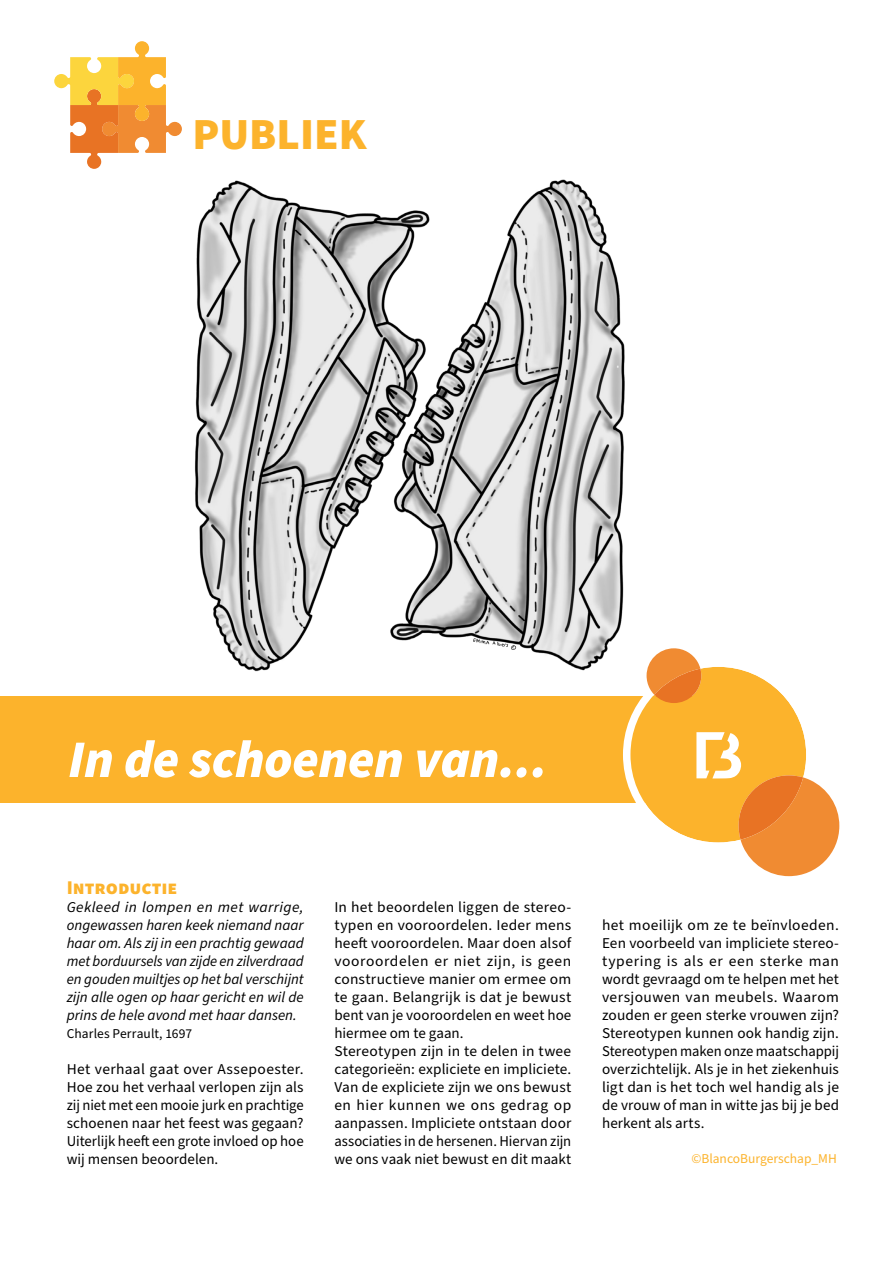
<style>
.page{position:relative;width:893px;height:1263px;background:#fff}
.page>*{position:absolute;margin:0;border:0;box-sizing:border-box;transform-origin:0 0}
.titel{font:italic 900 52.8px "Source Sans Pro";letter-spacing:-.005em;color:#fff}
.t1{font:900 44.4px "Source Sans Pro";color:#fcb32c}
.kop{font:900 19.5px "Source Sans Pro";color:#fcb32c}
.Broodtekst{font:15px/18px "Source Sans Pro";letter-spacing:.005em;color:#000;text-align:justify}
.Broodtekst-2{font:italic 15px/18px "Source Sans Pro";color:#000;text-align:justify}
.t2{font:13.5px "Source Sans Pro";color:#fcb32c}
.Broodtekst-3{font:13.5px "Source Sans Pro";letter-spacing:.005em;color:#000}
</style>
<div class="page">
<div style="left:0;top:696px;width:732px;height:106px;background:#fcb32c"></div>
<svg style="left:54px;top:41px;width:128px;height:128px"></svg>
<svg style="left:623px;top:648px;width:216px;height:228px"></svg>
<img style="left:195px;top:179px;width:454px;height:514px">
<p class="t1" style="left:192px;top:103px;width:176px">PUBLIEK</p>
<p class="titel" style="left:68px;top:723px;width:481px">In de schoenen van...</p>
<p class="kop" style="left:67px;top:874px;width:112px">Introductie</p>
<p class="Broodtekst-2" style="left:67px;top:899px;width:238px">Gekleed in lompen en met warrige, ongewassen haren keek niemand naar haar om. Als zij in een prachtig gewaad met borduursels van zijde en zilverdraad en gouden muiltjes op het bal verschijnt zijn alle ogen op haar gericht en wil de prins de hele avond met haar dansen.</p>
<p class="Broodtekst-3" style="left:67px;top:1025px;width:127px">Charles Perrault, 1697</p>
<p class="Broodtekst" style="left:67px;top:1061px;width:238px">Het verhaal gaat over Assepoester.<br>Hoe zou het verhaal verlopen zijn als zij niet met een mooie jurk en prachtige schoenen naar het feest was gegaan?<br>Uiterlijk heeft een grote invloed op hoe wij mensen beoordelen.</p>
<p class="Broodtekst" style="left:334px;top:899px;width:238px">In het beoordelen liggen de stereo&shy;typen en vooroordelen. Ieder mens heeft vooroordelen. Maar doen alsof vooroordelen er niet zijn, is geen constructieve manier om ermee om te gaan. Belangrijk is dat je bewust bent van je vooroordelen en weet hoe hiermee om te gaan.</p>
<p class="Broodtekst" style="left:334px;top:1043px;width:238px">Stereotypen zijn in te delen in twee categorieën: expliciete en impliciete.<br>Van de expliciete zijn we ons bewust en hier kunnen we ons gedrag op aanpassen. Impliciete ontstaan door associaties in de hersenen. Hiervan zijn we ons vaak niet bewust en dit maakt</p>
<p class="Broodtekst" style="left:602px;top:917px;width:238px">het moeilijk om ze te beïnvloeden.<br>Een voorbeeld van impliciete stereo&shy;typering is als er een sterke man wordt gevraagd om te helpen met het versjouwen van meubels. Waarom zouden er geen sterke vrouwen zijn?<br>Stereotypen kunnen ook handig zijn.<br>Stereotypen maken onze maatschappij overzichtelijk. Als je in het ziekenhuis ligt dan is het toch wel handig als je de vrouw of man in witte jas bij je bed herkent als arts.</p>
<p class="t2" style="left:691px;top:1149px;width:147px">©BlancoBurgerschap_MH</p>
</div>
